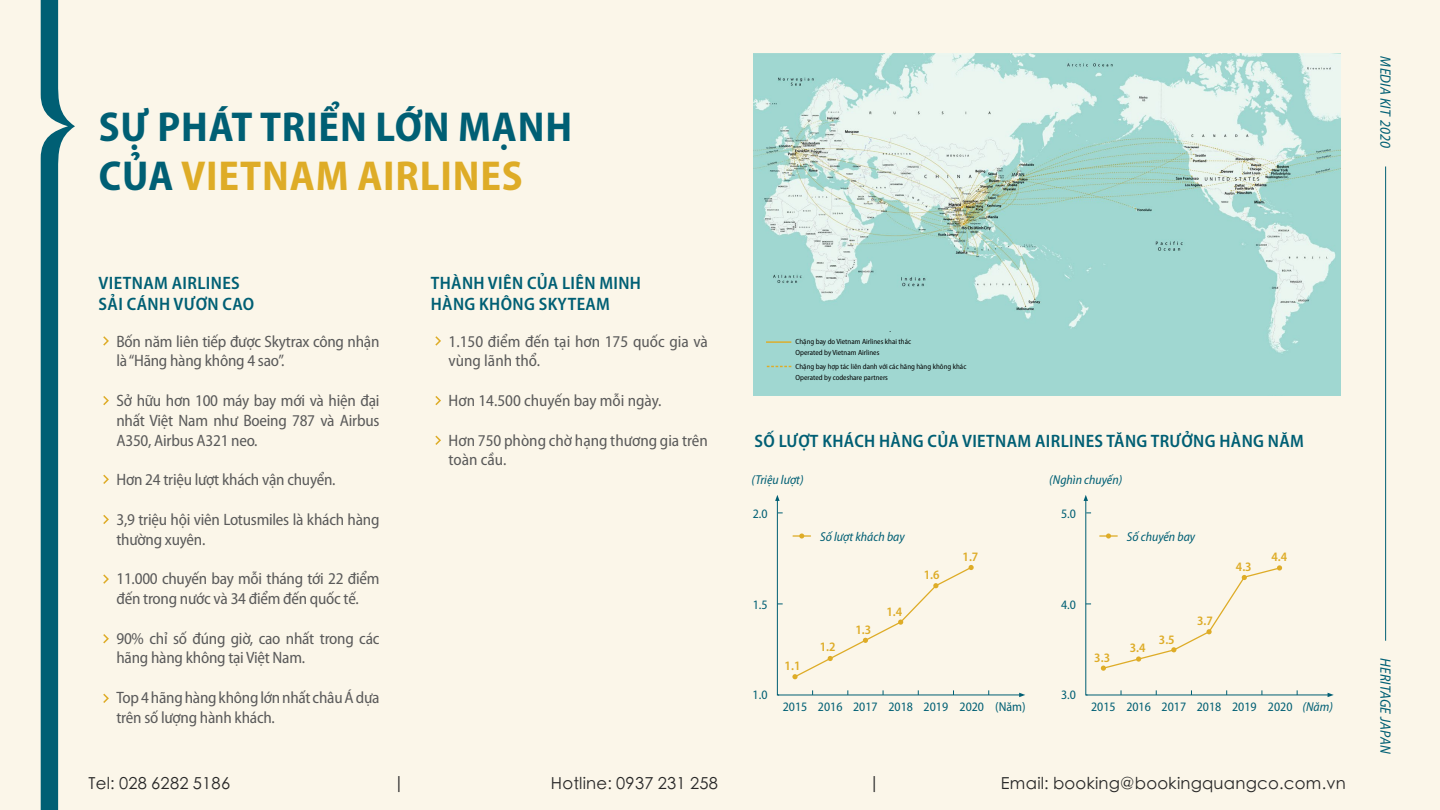
<style>
.page{position:relative;width:1440px;height:810px;background:#fbf6e9}
.page>*{position:absolute;margin:0;border:0;box-sizing:border-box;transform-origin:0 0}
.t1{font:700 semi-condensed 42px/49.5px "Myriad Pro";letter-spacing:.02em;color:#005f74}
.t2{font:600 semi-condensed 18px/21.6px "Myriad Pro";letter-spacing:.02em;color:#005f74}
.t3{font:semi-condensed 16.5px/19.8px "Myriad Pro";letter-spacing:-.015em;color:#5a5a5a}
.t4{font:300 16.5px "ST Heiti SC";color:#272727}
.t5{font:italic semi-condensed 15px "Myriad Pro";letter-spacing:.01em;color:#005f74}
.t6{font:semi-condensed 12.9px "Myriad Pro";color:#005f74}
.t7{font:italic semi-condensed 12.9px "Myriad Pro";color:#005f74}
.t8{font:600 semi-condensed 12.9px "Myriad Pro";color:#deac27}
.t9{font:semi-condensed 7.8px "Myriad Pro";color:#000}
.t10{font:semi-condensed 7.5px/10.8px "Myriad Pro";color:#000}
.s1{color:#deac27}
</style>
<div class="page">
<img style="left:754px;top:53px;width:587px;height:343px">
<svg style="left:767px;top:366px;width:24px;height:1px"></svg>
<hr style="left:766px;top:341px;width:25px;height:2px;background:#deac27">
<svg style="left:103px;top:336px;width:6px;height:10px"></svg>
<svg style="left:103px;top:515px;width:6px;height:9px"></svg>
<svg style="left:103px;top:574px;width:6px;height:10px"></svg>
<svg style="left:103px;top:634px;width:6px;height:10px"></svg>
<svg style="left:103px;top:396px;width:6px;height:10px"></svg>
<svg style="left:103px;top:693px;width:6px;height:10px"></svg>
<svg style="left:103px;top:474px;width:6px;height:10px"></svg>
<svg style="left:435px;top:396px;width:6px;height:10px"></svg>
<svg style="left:435px;top:336px;width:6px;height:10px"></svg>
<svg style="left:435px;top:435px;width:6px;height:10px"></svg>
<svg style="left:41px;top:0;width:34px;height:810px"></svg>
<hr style="left:1385px;top:167px;width:1px;height:474px;background:#005f74">
<svg style="left:793px;top:533px;width:17px;height:6px"></svg>
<svg style="left:1100px;top:533px;width:17px;height:6px"></svg>
<hr style="left:778px;top:694px;width:243px;height:1px;background:#005f74">
<svg style="left:1019px;top:693px;width:6px;height:4px"></svg>
<hr style="left:1086px;top:694px;width:243px;height:1px;background:#005f74">
<svg style="left:1328px;top:693px;width:6px;height:4px"></svg>
<svg style="left:775px;top:495px;width:8px;height:201px"></svg>
<svg style="left:1084px;top:495px;width:7px;height:201px"></svg>
<svg style="left:792px;top:565px;width:182px;height:114px"></svg>
<svg style="left:1101px;top:565px;width:181px;height:106px"></svg>
<h1 class="t1" style="left:99px;top:101px;width:475px">SỰ PHÁT TRIỂN LỚN MẠNH<br>CỦA <span class="s1">VIETNAM AIRLINES</span></h1>
<p class="t2" style="left:99px;top:272px;width:157px">VIETNAM AIRLINES<br>SẢI CÁNH VƯƠN CAO</p>
<p class="t3" style="left:116px;top:331px;width:265px">Bốn năm liên tiếp được Skytrax công nhận là “Hãng hàng không 4 sao”.</p>
<p class="t3" style="left:116px;top:390px;width:264px;text-align:justify">Sở hữu hơn 100 máy bay mới và hiện đại nhất Việt Nam như Boeing 787 và Airbus A350, Airbus A321 neo.</p>
<p class="t3" style="left:116px;top:470px;width:221px">Hơn 24 triệu lượt khách vận chuyển.</p>
<p class="t3" style="left:116px;top:509px;width:265px">3,9 triệu hội viên Lotusmiles là khách hàng thường xuyên.</p>
<p class="t3" style="left:116px;top:569px;width:265px">11.000 chuyến bay mỗi tháng tới 22 điểm đến trong nước và 34 điểm đến quốc tế.</p>
<p class="t3" style="left:116px;top:628px;width:265px">90% chỉ số đúng giờ, cao nhất trong các hãng hàng không tại Việt Nam.</p>
<p class="t3" style="left:116px;top:687px;width:265px">Top 4 hãng hàng không lớn nhất châu Á dựa trên số lượng hành khách.</p>
<p class="t2" style="left:431px;top:272px;width:212px">THÀNH VIÊN CỦA LIÊN MINH<br>HÀNG KHÔNG SKYTEAM</p>
<p class="t3" style="left:449px;top:331px;width:261px">1.150 điểm đến tại hơn 175 quốc gia và vùng lãnh thổ.</p>
<p class="t3" style="left:449px;top:390px;width:215px">Hơn 14.500 chuyến bay mỗi ngày.</p>
<p class="t3" style="left:449px;top:430px;width:261px">Hơn 750 phòng chờ hạng thương gia trên toàn cầu.</p>
<p class="t9" style="left:890px;top:325px;width:3px">.</p>
<p class="t10" style="left:796px;top:336px;width:117px">Chặng bay do Vietnam Airlines khai thác<br>Operated by Vietnam Airlines</p>
<p class="t10" style="left:796px;top:361px;width:172px">Chặng bay hợp tác liên danh với các hãng hàng không khác<br>Operated by codeshare partners</p>
<p class="t2" style="left:755px;top:430px;width:551px">SỐ LƯỢT KHÁCH HÀNG CỦA VIETNAM AIRLINES TĂNG TRƯỞNG HÀNG NĂM</p>
<p class="t7" style="left:751px;top:471px;width:54px">(Triệu lượt)</p>
<p class="t7" style="left:1049px;top:471px;width:74px">(Nghìn chuyến)</p>
<p class="t6" style="left:753px;top:506px;width:16px">2.0</p>
<p class="t6" style="left:1061px;top:506px;width:16px">5.0</p>
<p class="t7" style="left:820px;top:528px;width:86px">Số lượt khách bay</p>
<p class="t7" style="left:1127px;top:528px;width:70px">Số chuyến bay</p>
<p class="t8" style="left:924px;top:567px;width:17px">1.6</p>
<p class="t8" style="left:963px;top:549px;width:17px">1.7</p>
<p class="t6" style="left:753px;top:597px;width:16px">1.5</p>
<p class="t6" style="left:1061px;top:597px;width:16px">4.0</p>
<p class="t8" style="left:886px;top:603px;width:17px">1.4</p>
<p class="t8" style="left:785px;top:657px;width:17px">1.1</p>
<p class="t8" style="left:820px;top:639px;width:17px">1.2</p>
<p class="t8" style="left:855px;top:621px;width:17px">1.3</p>
<p class="t6" style="left:753px;top:687px;width:16px">1.0</p>
<p class="t6" style="left:1061px;top:687px;width:16px">3.0</p>
<p class="t8" style="left:1094px;top:649px;width:17px">3.3</p>
<p class="t8" style="left:1130px;top:640px;width:17px">3.4</p>
<p class="t8" style="left:1159px;top:631px;width:17px">3.5</p>
<p class="t8" style="left:1197px;top:612px;width:17px">3.7</p>
<p class="t8" style="left:1236px;top:559px;width:17px">4.3</p>
<p class="t8" style="left:1271px;top:549px;width:17px">4.4</p>
<p class="t6" style="left:995px;top:699px;width:32px">(Năm)</p>
<p class="t7" style="left:1303px;top:699px;width:32px">(Năm)</p>
<p class="t6" style="left:783px;top:699px;width:203px">2015 2016 2017 2018 2019 2020</p>
<p class="t6" style="left:1091px;top:699px;width:203px">2015 2016 2017 2018 2019 2020</p>
<p class="t4" style="left:89px;top:775px;width:143px">Tel: 028 6282 5186</p>
<p class="t4" style="left:395px;top:775px;width:10px">|</p>
<p class="t4" style="left:551px;top:775px;width:169px">Hotline: 0937 231 258</p>
<p class="t4" style="left:870px;top:775px;width:10px">|</p>
<p class="t4" style="left:1001px;top:775px;width:347px">Email: booking@bookingquangco.com.vn</p>
<p class="t5" style="left:1395px;top:56px;width:93px;rotate:90deg">MEDIA KIT 2020</p>
<p class="t5" style="left:1395px;top:658px;width:97px;rotate:90deg">HERITAGE JAPAN</p>
</div>
